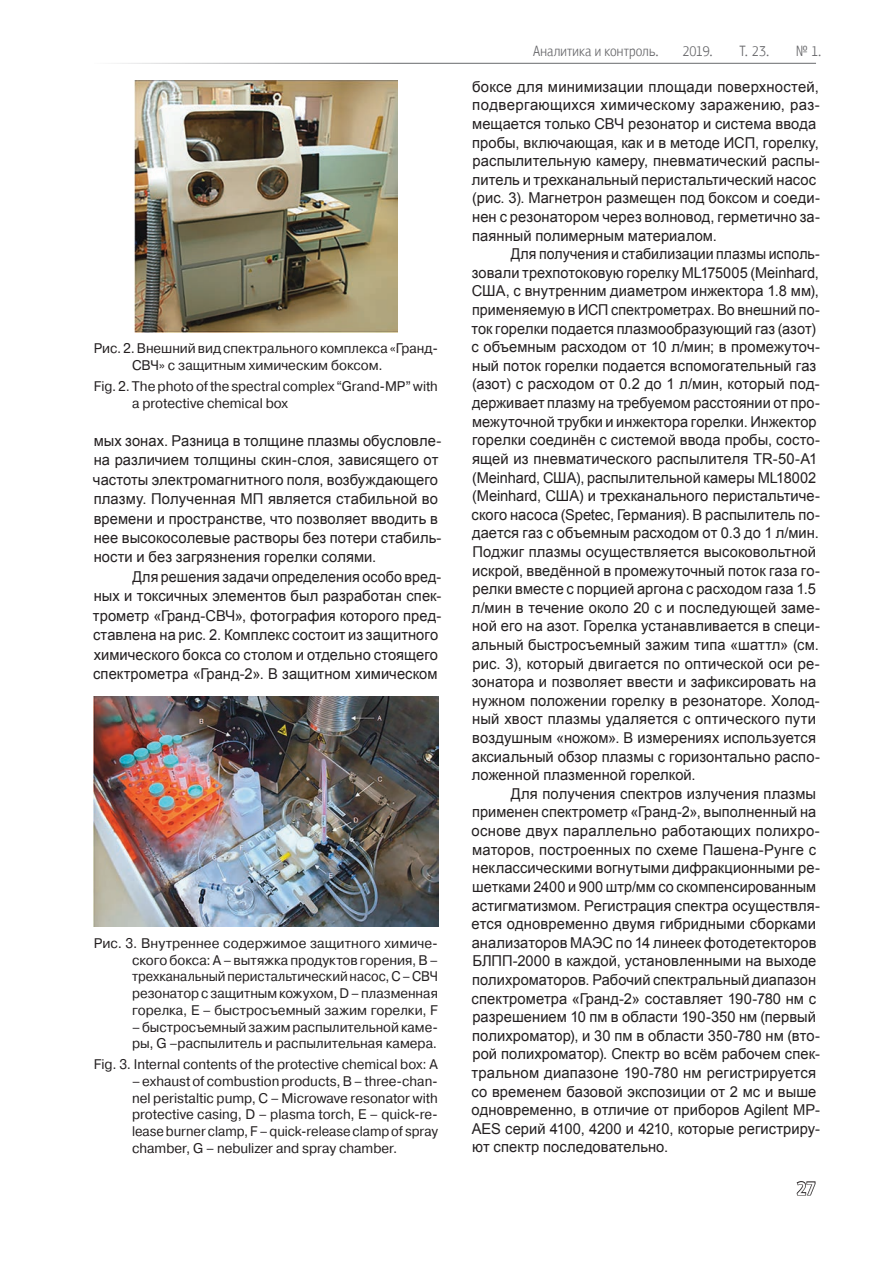
<style>
.page{position:relative;width:893px;height:1263px;background:#fff}
.page>*{position:absolute;margin:0;border:0;box-sizing:border-box;transform-origin:0 0}
.t1{font:15px/18.6px "Arial";letter-spacing:.005em;color:#231f20}
.t2{font:15px/18.6px "Arial";letter-spacing:.005em;color:#231f20;scale:.94 1}
.t3{font:15px/19.5px "Arial";letter-spacing:.005em;color:#231f20;scale:.95 1}
.t4{font:13.95px/16.8px "Pragmatica";color:#231f20;text-align:justify}
.t5{font:13.95px/16.8px "Pragmatica";color:#231f20;scale:.96 1}
</style>
<div class="page">
<hr style="left:94px;top:63px;width:722px;height:1px;background:#787a7d">
<img style="left:134px;top:81px;width:264px;height:251px">
<img style="left:93px;top:696px;width:346px;height:231px">
<svg style="left:796px;top:1181px;width:20px;height:15px"></svg>
<p class="t5" style="left:132px;top:340px;width:320px;text-indent:-38px">Рис. 2. Внешний вид спектрального комплекса «Гранд-<br>СВЧ» с защитным химическим боксом.</p>
<p class="t5" style="left:132px;top:378px;width:320px;text-indent:-38px">Fig. 2. The photo of the spectral complex “Grand-MP” with a protective chemical box</p>
<p class="t1" style="left:93px;top:431px;width:350px;line-height:19.5px">мых зонах. Разница в толщине плазмы обусловле&shy;на различием толщины скин-слоя, зависящего от частоты электромагнитного поля, возбуждающего плазму. Полученная МП является стабильной во времени и пространстве, что позволяет вводить в нее высокосолевые растворы без потери стабиль&shy;ности и без загрязнения горелки солями.</p>
<p class="t3" style="left:93px;top:567px;width:368px;text-indent:39px">Для решения задачи определения особо вред&shy;ных и токсичных элементов был разработан спек&shy;трометр «Гранд-СВЧ», фотография которого пред&shy;ставлена на рис. 2. Комплекс состоит из защитного химического бокса со столом и отдельно стоящего спектрометра «Гранд-2». В защитном химическом</p>
<p class="t4" style="left:132px;top:935px;width:307px;text-indent:-38px">Рис. 3. Внутреннее содержимое защитного химиче&shy;ского бокса: A – вытяжка продуктов горения, B – трехканальный перистальтический насос, C – СВЧ резонатор с защитным кожухом, D – плазменная горелка, E – быстросъемный зажим горелки, F</p>
<p class="t5" style="left:132px;top:1018px;width:320px">– быстросъемный зажим распылительной каме&shy;ры, G –распылитель и распылительная камера.</p>
<p class="t4" style="left:94px;top:1056px;width:346px">Fig. 3. Internal contents of the protective chemical box: A</p>
<p class="t4" style="left:132px;top:1073px;width:307px">– exhaust of combustion products, B – three-chan&shy;nel peristaltic pump, C – Microwave resonator with protective casing, D – plasma torch, E – quick-re&shy;lease burner clamp, F – quick-release clamp of spray chamber, G – nebulizer and spray chamber.</p>
<p class="t1" style="left:472px;top:77px;width:349px">боксе для минимизации площади поверхностей, подвергающихся химическому заражению, раз&shy;мещается только СВЧ резонатор и система ввода пробы, включающая, как и в методе ИСП, горелку, распылительную камеру, пневматический распы&shy;литель и трехканальный перистальтический насос (рис. 3). Магнетрон размещен под боксом и соеди&shy;нен с резонатором через волновод, герметично за&shy;паянный полимерным материалом.</p>
<p class="t2" style="left:471px;top:245px;width:372px;text-indent:39px">Для получения и стабилизации плазмы исполь&shy;зовали трехпотоковую горелку ML175005 (Meinhard, США, с внутренним диаметром инжектора 1.8 мм), применяемую в ИСП спектрометрах. Во внешний по&shy;ток горелки подается плазмообразующий газ (азот) с объемным расходом от 10 л/мин; в промежуточ&shy;ный поток горелки подается вспомогательный газ (азот) с расходом от 0.2 до 1 л/мин, который под&shy;держивает плазму на требуемом расстоянии от про&shy;межуточной трубки и инжектора горелки. Инжектор горелки соединён с системой ввода пробы, состо&shy;ящей из пневматического распылителя TR-50-A1 (Meinhard, США), распылительной камеры ML18002 (Meinhard, США) и трехканального перистальтиче&shy;ского насоса (Spetec, Германия). В распылитель по&shy;дается газ с объемным расходом от 0.3 до 1 л/мин.<br>Поджиг плазмы осуществляется высоковольтной искрой, введённой в промежуточный поток газа го&shy;релки вместе с порцией аргона с расходом газа 1.5 л/мин в течение около 20 с и последующей заме&shy;ной его на азот. Горелка устанавливается в специ&shy;альный быстросъемный зажим типа «шаттл» (см. рис. 3), который двигается по оптической оси ре&shy;зонатора и позволяет ввести и зафиксировать на нужном положении горелку в резонаторе. Холод&shy;ный хвост плазмы удаляется с оптического пути воздушным «ножом». В измерениях используется аксиальный обзор плазмы с горизонтально распо&shy;ложенной плазменной горелкой.</p>
<p class="t1" style="left:471px;top:784px;width:350px;text-indent:39px">Для получения спектров излучения плазмы применен спектрометр «Гранд-2», выполненный на основе двух параллельно работающих полихро&shy;маторов, построенных по схеме Пашена-Рунге с неклассическими вогнутыми дифракционными ре&shy;шетками 2400 и 900 штр/мм со скомпенсированным астигматизмом. Регистрация спектра осуществля&shy;ется одновременно двумя гибридными сборками анализаторов МАЭС по 14 линеек фотодетекторов БЛПП-2000 в каждой, установленными на выходе полихроматоров. Рабочий спектральный диапазон спектрометра «Гранд-2» составляет 190-780 нм с разрешением 10 пм в области 190-350 нм (первый полихроматор), и 30 пм в области 350-780 нм (вто&shy;рой полихроматор). Спектр во всём рабочем спек&shy;тральном диапазоне 190-780 нм регистрируется со временем базовой экспозиции от 2 мс и выше одновременно, в отличие от приборов Agilent MP-AES серий 4100, 4200 и 4210, которые регистриру&shy;ют спектр последовательно.</p>
</div>
